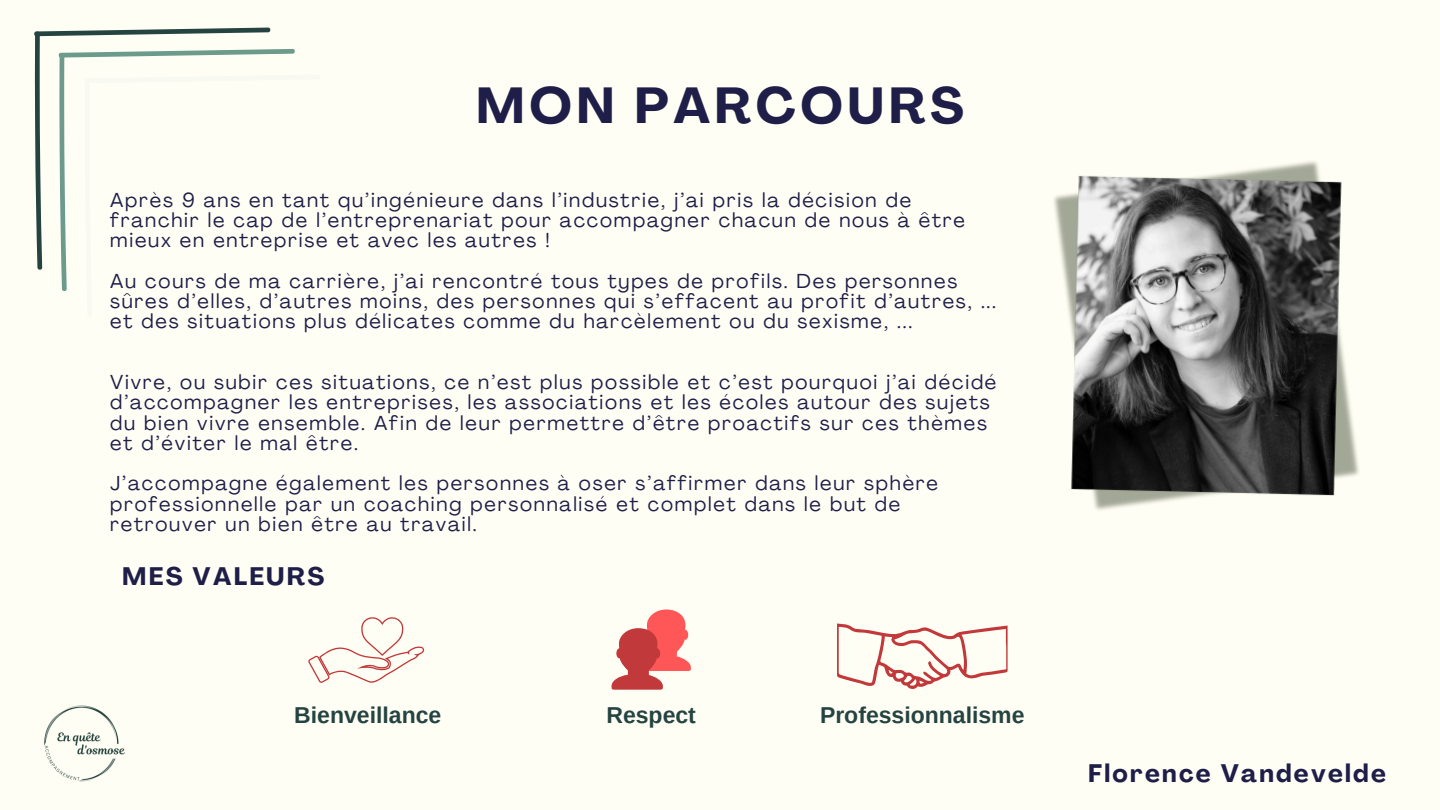
<style>
.page{position:relative;width:1440px;height:810px;background:#fffef4}
.page>*{position:absolute;margin:0;border:0;box-sizing:border-box;transform-origin:0 0}
.t1{font:700 50px "Agrandir";letter-spacing:.09em;color:#1e1e49}
.t2{font:700 25px "Agrandir";letter-spacing:.09em;color:#1e1e49}
.t3{font:700 23px "Arimo";color:#254441}
.t4{font:20px/20.2px "Agrandir";letter-spacing:.09em;color:#1e1e49}
</style>
<div class="page">
<svg style="left:34px;top:28px;width:261px;height:263px"></svg>
<img style="left:44px;top:705px;width:81px;height:77px">
<img style="left:1054px;top:161px;width:305px;height:349px">
<svg style="left:308px;top:617px;width:116px;height:66px"></svg>
<svg style="left:612px;top:610px;width:79px;height:80px"></svg>
<svg style="left:837px;top:624px;width:171px;height:65px"></svg>
<p class="t1" style="left:476px;top:86px;width:489px">MON PARCOURS</p>
<p class="t4" style="left:110px;top:192px;width:856px">Après 9 ans en tant qu’ingénieure dans l’industrie, j’ai pris la décision de franchir le cap de l’entreprenariat pour accompagner chacun de nous à être mieux en entreprise et avec les autres !</p>
<p class="t4" style="left:110px;top:273px;width:888px">Au cours de ma carrière, j’ai rencontré tous types de profils. Des personnes sûres d’elles, d’autres moins, des personnes qui s’effacent au profit d’autres, ... et des situations plus délicates comme du harcèlement ou du sexisme, ...</p>
<p class="t4" style="left:110px;top:374px;width:888px">Vivre, ou subir ces situations, ce n’est plus possible et c’est pourquoi j’ai décidé d’accompagner les entreprises, les associations et les écoles autour des sujets du bien vivre ensemble. Afin de leur permettre d’être proactifs sur ces thèmes et d’éviter le mal être.</p>
<p class="t4" style="left:110px;top:475px;width:830px">J’accompagne également les personnes à oser s’affirmer dans leur sphère professionnelle par un coaching personnalisé et complet dans le but de retrouver un bien être au travail.</p>
<p class="t2" style="left:122px;top:566px;width:204px">MES VALEURS</p>
<p class="t3" style="left:294px;top:702px;width:149px">Bienveillance</p>
<p class="t3" style="left:606px;top:702px;width:91px">Respect</p>
<h3 class="t3" style="left:820px;top:702px;width:206px">Professionnalisme</h3>
<h2 class="t2" style="left:1088px;top:763px;width:299px">Florence Vandevelde</h2>
</div>
